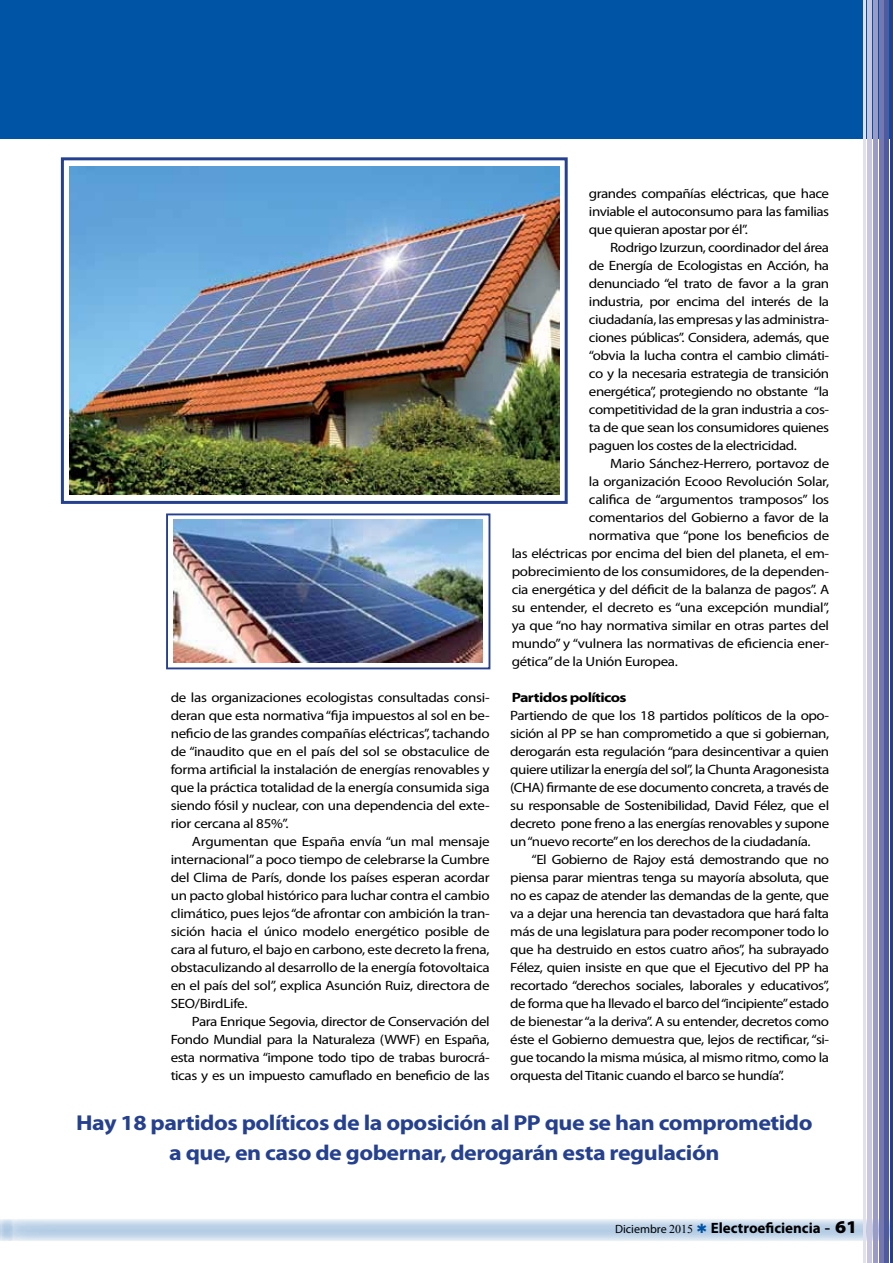
<style>
.page{position:relative;width:893px;height:1263px;background:#fff}
.page>*{position:absolute;margin:0;border:0;box-sizing:border-box;transform-origin:0 0}
.t1{font:700 21.6px/30px "Myriad Pro";letter-spacing:-.02em;color:#25408f;text-align:center;scale:1.11 1}
.t2{font:700 15px "Myriad Pro";color:#000}
.t3{font:13.5px/18px "Myriad Pro";letter-spacing:-.02em;color:#000;text-align:justify;scale:1.11 1}
.t4{font:700 semi-expanded 13.5px "Myriad Pro";letter-spacing:-.04em;color:#000;scale:1.11 1}
.s1{font-weight:400;font-size:12px}
.s2{font-family:"Times New Roman";font-weight:400;font-size:12px}
.s3{font-family:"Times New Roman";font-weight:400;font-size:18px}
.s4{font-weight:900;font-stretch:semi-expanded;font-size:18px}
</style>
<div class="page">
<svg style="left:0;top:1219px;width:2px;height:22px"></svg>
<div style="left:0;top:0;width:893px;height:139px;background:#0054a6"></div>
<svg style="left:2px;top:1219px;width:888px;height:22px;background:#c8d9eb"></svg>
<img style="left:70px;top:166px;width:490px;height:328px">
<div style="left:61px;top:157px;width:507px;height:347px;border:3px solid #25408f"></div>
<img style="left:173px;top:519px;width:310px;height:144px">
<div style="left:166px;top:513px;width:324px;height:156px;border:2px solid #25408f"></div>
<hr style="left:868px;top:0;width:4px;height:1263px;background:#c8c7df">
<hr style="left:873px;top:0;width:4px;height:1263px;background:#9b9bc5">
<hr style="left:879px;top:0;width:4px;height:1263px;background:#7578b0">
<hr style="left:885px;top:0;width:4px;height:1263px;background:#4f5b9e">
<hr style="left:890px;top:0;width:3px;height:1263px;background:#25408f">
<hr style="left:863px;top:0;width:3px;height:1263px;background:#e1e0ed">
<svg style="left:697px;top:1223px;width:10px;height:10px"></svg>
<p class="t3" style="left:589px;top:185px;width:218px">grandes compañías eléctricas, que hace inviable el autoconsumo para las familias que quieran apostar por él”.</p>
<p class="t3" style="left:589px;top:239px;width:218px;text-indent:21px">Rodrigo Izurzun, coordinador del área de Energía de Ecologistas en Acción, ha denunciado “el trato de favor a la gran industria, por encima del interés de la ciudadanía, las empresas y las administra&shy;ciones públicas”. Considera, además, que “obvia la lucha contra el cambio climáti&shy;co y la necesaria estrategia de transición energética”, protegiendo no obstante “la competitividad de la gran industria a cos&shy;ta de que sean los consumidores quienes paguen los costes de la electricidad.</p>
<p class="t3" style="left:610px;top:455px;width:199px">Mario Sánchez-Herrero, portavoz de</p>
<p class="t3" style="left:589px;top:473px;width:218px">la organización Ecooo Revolución Solar,</p>
<p class="t3" style="left:589px;top:491px;width:218px">califica de “argumentos tramposos” los</p>
<p class="t3" style="left:589px;top:509px;width:218px">comentarios del Gobierno a favor de la</p>
<p class="t3" style="left:589px;top:527px;width:218px">normativa que “pone los beneficios de</p>
<p class="t3" style="left:512px;top:545px;width:288px">las eléctricas por encima del bien del planeta, el em-</p>
<p class="t3" style="left:512px;top:563px;width:288px">pobrecimiento de los consumidores, de la dependen-</p>
<p class="t3" style="left:512px;top:581px;width:288px">cia energética y del déficit de la balanza de pagos”. A</p>
<p class="t3" style="left:512px;top:599px;width:287px">su entender, el decreto es “una excepción mundial”,</p>
<p class="t3" style="left:512px;top:617px;width:287px">ya que “no hay normativa similar en otras partes del</p>
<p class="t3" style="left:512px;top:635px;width:288px">mundo” y “vulnera las normativas de eficiencia ener-</p>
<p class="t3" style="left:512px;top:653px;width:151px">gética” de la Unión Europea.</p>
<p class="t4" style="left:512px;top:690px;width:105px">Partidos políticos</p>
<p class="t3" style="left:510px;top:707px;width:289px">Partiendo de que los 18 partidos políticos de la opo&shy;sición al PP se han comprometido a que si gobiernan, derogarán esta regulación “para desincentivar a quien quiere utilizar la energía del sol”, la Chunta Aragonesista (CHA) firmante de ese documento concreta, a través de su responsable de Sostenibilidad, David Félez, que el decreto pone freno a las energías renovables y supone un “nuevo recorte” en los derechos de la ciudadanía.</p>
<p class="t3" style="left:510px;top:850px;width:289px;text-indent:21px">“El Gobierno de Rajoy está demostrando que no piensa parar mientras tenga su mayoría absoluta, que no es capaz de atender las demandas de la gente, que va a dejar una herencia tan devastadora que hará falta más de una legislatura para poder recomponer todo lo que ha destruido en estos cuatro años”, ha subrayado Félez, quien insiste en que que el Ejecutivo del PP ha recortado “derechos sociales, laborales y educativos”, de forma que ha llevado el barco del “incipiente” estado de bienestar “a la deriva”. A su entender, decretos como éste el Gobierno demuestra que, lejos de rectificar, “si&shy;gue tocando la misma música, al mismo ritmo, como la orquesta del Titanic cuando el barco se hundía”.</p>
<h1 class="t1" style="left:76px;top:1108px;width:665px">Hay 18 partidos políticos de la oposición al PP que se han comprometido a que, en caso de gobernar, derogarán esta regulación</h1>
<p class="t3" style="left:171px;top:689px;width:289px">de las organizaciones ecologistas consultadas consi&shy;deran que esta normativa “fija impuestos al sol en be&shy;neficio de las grandes compañías eléctricas”, tachando de “inaudito que en el país del sol se obstaculice de forma artificial la instalación de energías renovables y que la práctica totalidad de la energía consumida siga siendo fósil y nuclear, con una dependencia del exte&shy;rior cercana al 85%”.</p>
<p class="t3" style="left:171px;top:833px;width:289px;text-indent:21px">Argumentan que España envía “un mal mensaje internacional” a poco tiempo de celebrarse la Cumbre del Clima de París, donde los países esperan acordar un pacto global histórico para luchar contra el cambio climático, pues lejos “de afrontar con ambición la tran&shy;sición hacia el único modelo energético posible de cara al futuro, el bajo en carbono, este decreto la frena, obstaculizando al desarrollo de la energía fotovoltaica en el país del sol”, explica Asunción Ruiz, directora de SEO/BirdLife.</p>
<p class="t3" style="left:171px;top:1013px;width:289px;text-indent:21px">Para Enrique Segovia, director de Conservación del Fondo Mundial para la Naturaleza (WWF) en España, esta normativa “impone todo tipo de trabas burocrá&shy;ticas y es un impuesto camuflado en beneficio de las</p>
<p class="t2" style="left:615px;top:1219px;width:244px"><span class="s1">Diciembre</span> <span class="s2">2015</span> Electroeficiencia <span class="s3">-</span> <span class="s4">61</span></p>
</div>
